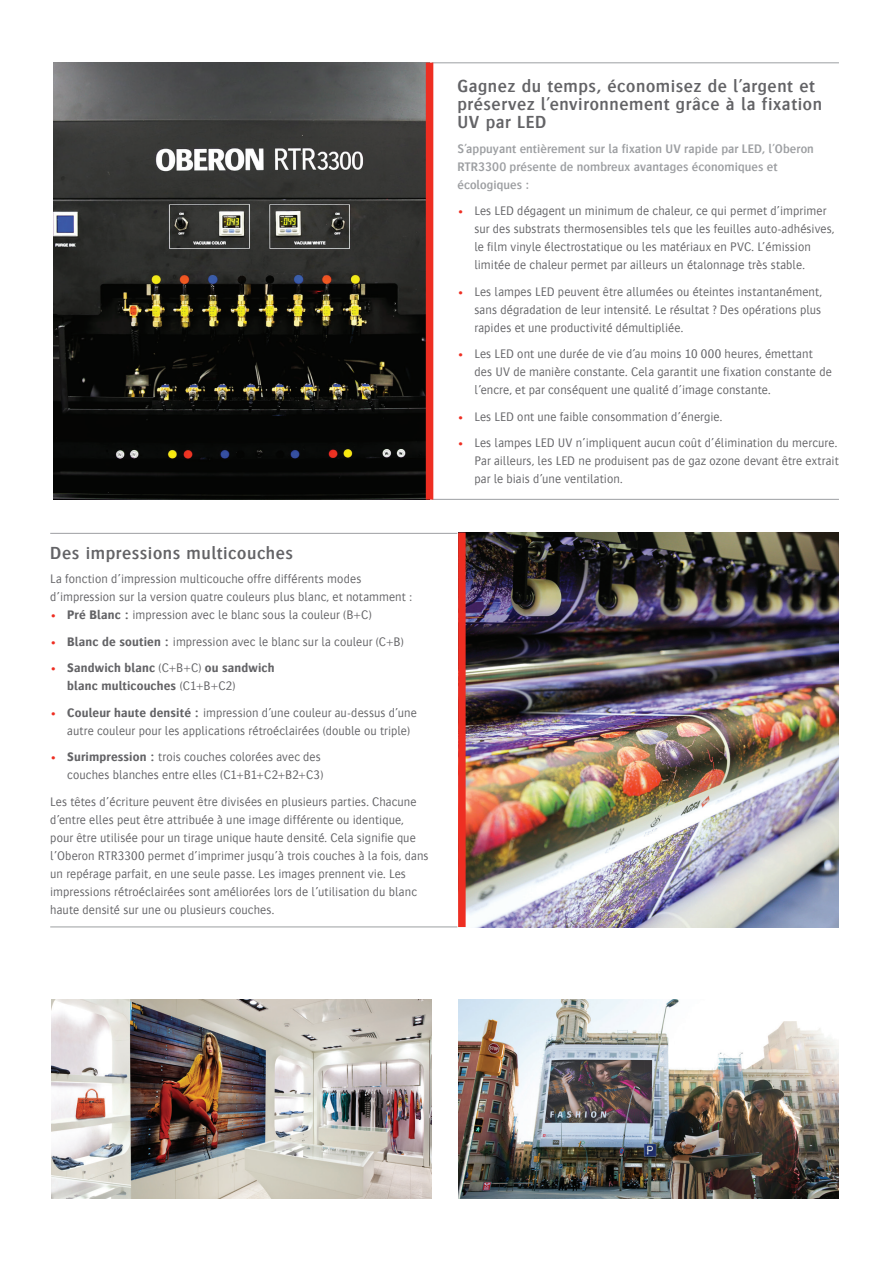
<style>
.page{position:relative;width:893px;height:1262px;background:#fff}
.page>*{position:absolute;margin:0;border:0;box-sizing:border-box;transform-origin:0 0}
.t1{font:600 18px/18px "Bosis For Agfa";letter-spacing:.03em;color:#636366}
.t2{font:300 12.75px/18px "Bosis For Agfa";letter-spacing:.01em;color:#636366}
.t3{font:600 12.75px/18px "Bosis For Agfa";letter-spacing:.005em;color:#9d9fa2}
.t4{font:700 12.75px/18px "Bosis For Agfa";letter-spacing:.01em;color:#636366}
.s1{font-weight:700;color:#ee2e22}
.s2{font-weight:700}
.s3{color:#ee2e22}
.s4{font-weight:300}
</style>
<div class="page">
<hr style="left:431px;top:62px;width:407px;height:1px;background:#9d9fa2">
<hr style="left:431px;top:499px;width:407px;height:1px;background:#9d9fa2">
<hr style="left:50px;top:533px;width:407px;height:1px;background:#9d9fa2">
<hr style="left:50px;top:926px;width:407px;height:1px;background:#9d9fa2">
<img style="left:465px;top:532px;width:372px;height:395px">
<img style="left:53px;top:63px;width:372px;height:436px">
<div style="left:425px;top:63px;width:8px;height:436px;background:#ee2e22"></div>
<div style="left:458px;top:532px;width:7px;height:395px;background:#ee2e22"></div>
<img style="left:52px;top:999px;width:379px;height:200px">
<img style="left:458px;top:999px;width:380px;height:200px">
<h1 class="t1" style="left:50px;top:544px;width:244px">Des impressions multicouches</h1>
<p class="t2" style="left:50px;top:570px;width:363px">La fonction d’impression multicouche offre différents modes d’impression sur la version quatre couleurs plus blanc, et notamment :</p>
<p class="t2" style="left:50px;top:606px;width:323px"><span class="s1">•</span> <span class="s2">Pré Blanc :</span> impression avec le blanc sous la couleur (B+C)</p>
<p class="t2" style="left:50px;top:632px;width:355px"><span class="s1">•</span> <span class="s2">Blanc de soutien :</span> impression avec le blanc sur la couleur (C+B)</p>
<p class="t4" style="left:67px;top:659px;width:209px;text-indent:-17px"><span class="s3">•</span> Sandwich blanc <span class="s4">(C+B+C)</span> ou sandwich blanc multicouches <span class="s4">(C1+B+C2)</span></p>
<p class="t2" style="left:67px;top:703px;width:351px;text-indent:-17px"><span class="s1">•</span> <span class="s2">Couleur haute densité :</span> impression d’une couleur au-dessus d’une autre couleur pour les applications rétroéclairées (double ou triple)</p>
<p class="t2" style="left:50px;top:748px;width:274px;text-align:right"><span class="s1">•</span> <span class="s2">Surimpression :</span> trois couches colorées avec des couches blanches entre elles (C1+B1+C2+B2+C3)</p>
<p class="t2" style="left:50px;top:792px;width:380px">Les têtes d’écriture peuvent être divisées en plusieurs parties. Chacune d’entre elles peut être attribuée à une image différente ou identique, pour être utilisée pour un tirage unique haute densité. Cela signifie que l’Oberon RTR3300 permet d’imprimer jusqu’à trois couches à la fois, dans un repérage parfait, en une seule passe. Les images prennent vie. Les impressions rétroéclairées sont améliorées lors de l’utilisation du blanc haute densité sur une ou plusieurs couches.</p>
<h1 class="t1" style="left:457px;top:77px;width:366px">Gagnez du temps, économisez de l’argent et préservez l’environnement grâce à la fixation<br>UV par LED</h1>
<p class="t3" style="left:457px;top:139px;width:358px">S’appuyant entièrement sur la fixation UV rapide par LED, l’Oberon<br>RTR3300 présente de nombreux avantages économiques et écologiques :</p>
<p class="t2" style="left:474px;top:202px;width:361px;text-indent:-17px"><span class="s3">•</span> Les LED dégagent un minimum de chaleur, ce qui permet d’imprimer sur des substrats thermosensibles tels que les feuilles auto-adhésives, le film vinyle électrostatique ou les matériaux en PVC. L’émission limitée de chaleur permet par ailleurs un étalonnage très stable.</p>
<p class="t2" style="left:474px;top:282px;width:349px;text-align:justify;text-indent:-17px"><span class="s3">•</span> Les lampes LED peuvent être allumées ou éteintes instantanément, sans dégradation de leur intensité. Le résultat ? Des opérations plus rapides et une productivité démultipliée.</p>
<p class="t2" style="left:474px;top:345px;width:358px;text-indent:-17px"><span class="s3">•</span> Les LED ont une durée de vie d’au moins 10 000 heures, émettant des UV de manière constante. Cela garantit une fixation constante de l’encre, et par conséquent une qualité d’image constante.</p>
<p class="t2" style="left:457px;top:407px;width:266px"><span class="s3">•</span> Les LED ont une faible consommation d’énergie.</p>
<p class="t2" style="left:474px;top:434px;width:366px;text-indent:-17px"><span class="s3">•</span> Les lampes LED UV n’impliquent aucun coût d’élimination du mercure.<br>Par ailleurs, les LED ne produisent pas de gaz ozone devant être extrait par le biais d’une ventilation.</p>
</div>
